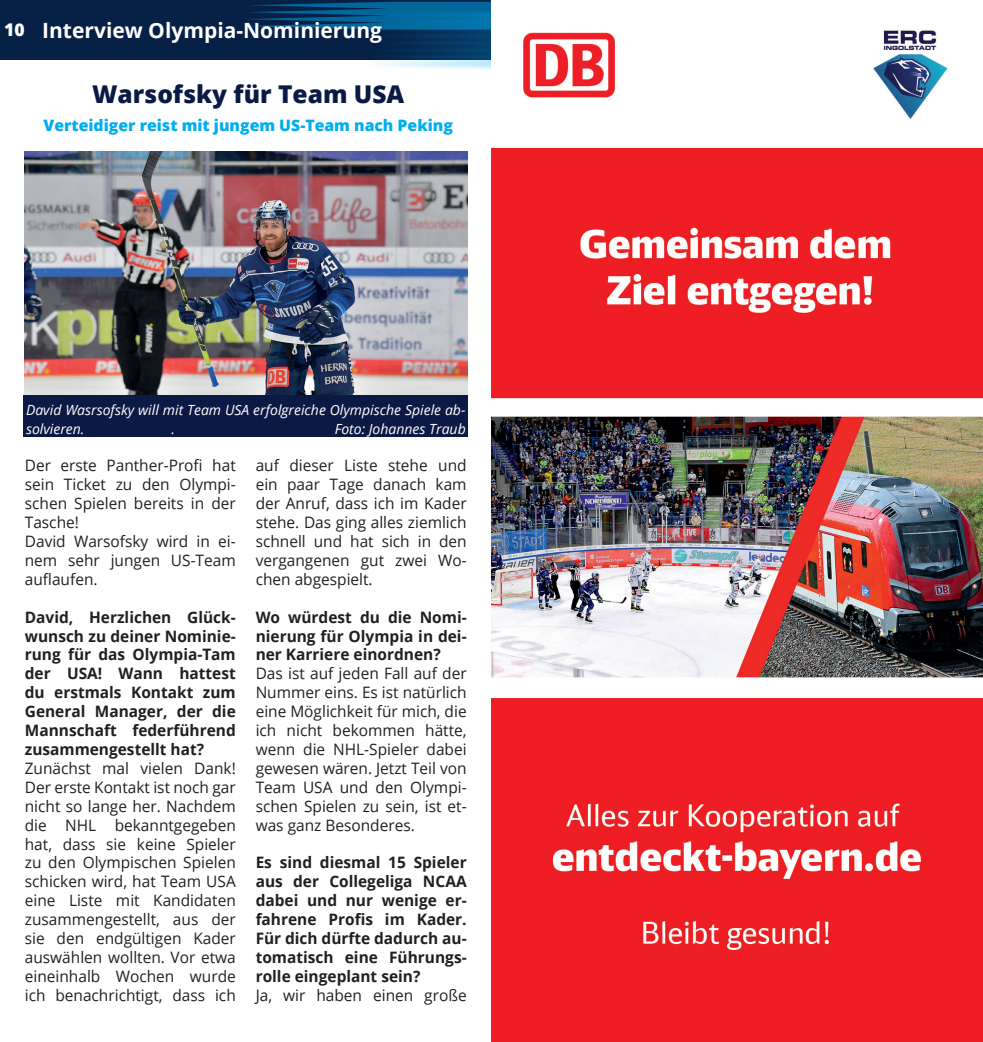
<style>
.page{position:relative;width:983px;height:1042px;background:#fff}
.page>*{position:absolute;margin:0;border:0;box-sizing:border-box;transform-origin:0 0}
.t1{font:800 24.5px "Open Sans";color:#0b1a44}
.t2{font:700 21px "Open Sans";color:#fff}
.t3{font:800 17.5px "Open Sans";color:#fff}
.t4{font:15.75px/18.9px "Open Sans";color:#231f20;text-align:justify}
.t5{font:700 15.75px/18.9px "Open Sans";color:#231f20;text-align:justify}
.t6{font:800 15.75px "Open Sans";color:#00aeef}
.t7{font:italic 14px/18.9px "Open Sans";color:#fff}
</style>
<div class="page">
<div style="left:0;top:0;width:491px;height:60px;background:#072046"></div>
<svg style="left:245px;top:4px;width:57px;height:24px"></svg>
<img style="left:302px;top:1px;width:189px;height:68px">
<img style="left:25px;top:151px;width:443px;height:244px">
<div style="left:24px;top:395px;width:444px;height:42px;background:#0b1a44"></div>
<img style="left:491px;top:30px;width:491px;height:1012px">
<p class="t3" style="left:4px;top:17px;width:22px">10</p>
<h2 class="t2" style="left:42px;top:15px;width:341px">Interview Olympia-Nominierung</h2>
<h1 class="t1" style="left:92px;top:75px;width:314px">Warsofsky für Team USA</h1>
<p class="t6" style="left:43px;top:113px;width:411px">Verteidiger reist mit jungem US-Team nach Peking</p>
<p class="t7" style="left:26px;top:400px;width:441px">David Wasrsofsky will mit Team USA erfolgreiche Olympische Spiele ab&shy;solvieren.</p>
<p class="t7" style="left:171px;top:419px;width:5px">.</p>
<p class="t7" style="left:335px;top:419px;width:132px">Foto: Johannes Traub</p>
<p class="t4" style="left:25px;top:456px;width:212px;text-align:left">Der erste Panther-Profi hat sein Ticket zu den Olympi&shy;schen Spielen bereits in der<br>Tasche!<br>David Warsofsky wird in ei&shy;nem sehr jungen US-Team auflaufen.</p>
<p class="t5" style="left:25px;top:607px;width:212px">David, Herzlichen Glück&shy;wunsch zu deiner Nominie&shy;rung für das Olympia-Tam der USA! Wann hattest du erstmals Kontakt zum General Manager, der die Mannschaft federführend zusammengestellt hat?</p>
<p class="t4" style="left:25px;top:758px;width:212px">Zunächst mal vielen Dank!<br>Der erste Kontakt ist noch gar nicht so lange her. Nachdem die NHL bekanntgegeben hat, dass sie keine Spieler zu den Olympischen Spielen schicken wird, hat Team USA eine Liste mit Kandidaten zusammengestellt, aus der sie den endgültigen Kader auswählen wollten. Vor etwa eineinhalb Wochen wurde ich benachrichtigt, dass ich</p>
<p class="t4" style="left:255px;top:456px;width:212px">auf dieser Liste stehe und ein paar Tage danach kam der Anruf, dass ich im Kader stehe. Das ging alles ziemlich schnell und hat sich in den vergangenen gut zwei Wo&shy;chen abgespielt.</p>
<p class="t5" style="left:255px;top:607px;width:212px">Wo würdest du die Nomi&shy;nierung für Olympia in dei&shy;ner Karriere einordnen?</p>
<p class="t4" style="left:255px;top:664px;width:212px">Das ist auf jeden Fall auf der Nummer eins. Es ist natürlich eine Möglichkeit für mich, die ich nicht bekommen hätte, wenn die NHL-Spieler dabei gewesen wären. Jetzt Teil von Team USA und den Olympi&shy;schen Spielen zu sein, ist et&shy;was ganz Besonderes.</p>
<p class="t5" style="left:255px;top:853px;width:212px">Es sind diesmal 15 Spieler aus der Collegeliga NCAA dabei und nur wenige er&shy;fahrene Profis im Kader.<br>Für dich dürfte dadurch au&shy;tomatisch eine Führungs&shy;rolle eingeplant sein?</p>
<p class="t4" style="left:255px;top:985px;width:212px">Ja, wir haben einen große</p>
</div>
